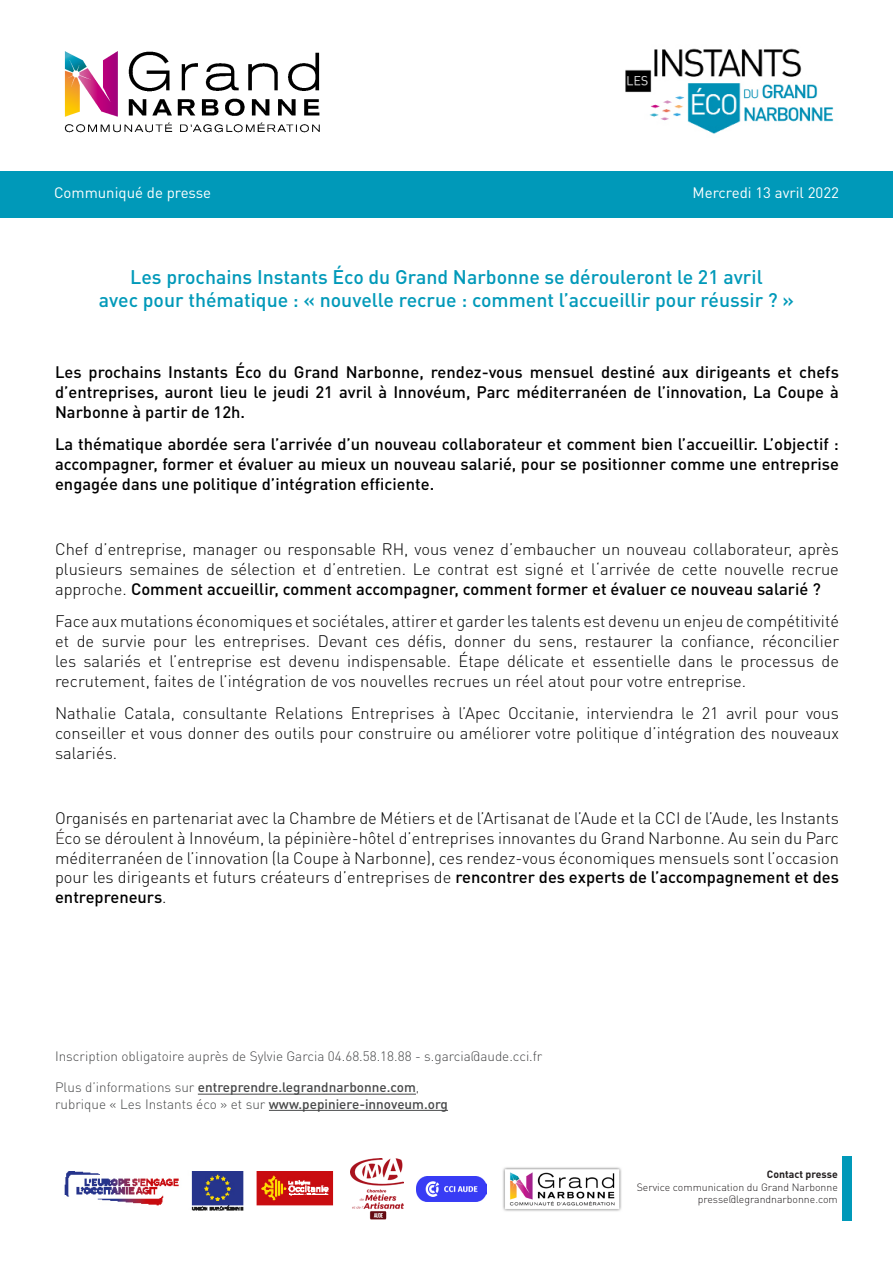
<style>
.page{position:relative;width:893px;height:1263px;background:#fff}
.page>*{position:absolute;margin:0;border:0;box-sizing:border-box;transform-origin:0 0}
.t1{font:500 19.5px "DIN Pro";color:#0099b9}
.t2{font:300 16.5px/19.8px "DIN Pro";color:#000;text-align:justify}
.t3{font:500 16.5px/19.8px "DIN Pro";color:#000;text-align:justify}
.t4{font:15px "DIN Pro";color:#fff}
.t5{font:300 13.5px "DIN Pro";color:#464748}
.t6{font:500 13.5px "DIN Pro";color:#464748}
.t7{font:300 10.5px "DIN Pro";color:#231f20}
.t8{font:700 10.5px "DIN Pro";color:#231f20}
.s1{font-weight:500}
.s2{color:#231f20}
.s3{font-weight:300}
</style>
<div class="page">
<div style="left:0;top:171px;width:893px;height:47px;background:#0099b9"></div>
<img style="left:64px;top:51px;width:256px;height:82px">
<hr style="left:198px;top:1094px;width:218px;height:1px;background:#464748">
<hr style="left:269px;top:1110px;width:179px;height:1px;background:#464748">
<img style="left:625px;top:48px;width:209px;height:86px">
<img style="left:503px;top:1167px;width:119px;height:44px">
<img style="left:417px;top:1177px;width:70px;height:24px">
<img style="left:350px;top:1158px;width:54px;height:61px">
<div style="left:842px;top:1156px;width:10px;height:65px;background:#0099b9"></div>
<img style="left:64px;top:1171px;width:270px;height:40px">
<p class="t4" style="left:54px;top:182px;width:159px">Communiqué de presse</p>
<p class="t4" style="left:693px;top:182px;width:148px">Mercredi 13 avril 2022</p>
<p class="t1" style="left:130px;top:263px;width:634px">Les prochains Instants Éco du Grand Narbonne se dérouleront le 21 avril</p>
<p class="t1" style="left:99px;top:287px;width:697px">avec pour thématique : « nouvelle recrue : comment l’accueillir pour réussir ? »</p>
<p class="t3" style="left:55px;top:362px;width:785px">Les prochains Instants Éco du Grand Narbonne, rendez-vous mensuel destiné aux dirigeants et chefs d’entreprises, auront lieu le jeudi 21 avril à Innovéum, Parc méditerranéen de l’innovation, La Coupe à Narbonne à partir de 12h.</p>
<p class="t3" style="left:55px;top:434px;width:785px">La thématique abordée sera l’arrivée d’un nouveau collaborateur et comment bien l’accueillir. L’objectif : accompagner, former et évaluer au mieux un nouveau salarié, pour se positionner comme une entreprise engagée dans une politique d’intégration efficiente.</p>
<p class="t2" style="left:55px;top:539px;width:785px">Chef d’entreprise, manager ou responsable RH, vous venez d’embaucher un nouveau collaborateur, après plusieurs semaines de sélection et d’entretien. Le contrat est signé et l‘arrivée de cette nouvelle recrue approche. <span class="s1">Comment accueillir, comment accompagner, comment former et évaluer ce nouveau salarié ?</span></p>
<p class="t2" style="left:55px;top:611px;width:785px">Face aux mutations économiques et sociétales, attirer et garder les talents est devenu un enjeu de compétitivité et de survie pour les entreprises. Devant ces défis, donner du sens, restaurer la confiance, réconcilier les salariés et l’entreprise est devenu indispensable. Étape délicate et essentielle dans le processus de recrutement, faites de l’intégration de vos nouvelles recrues un réel atout pour votre entreprise.</p>
<p class="t2" style="left:55px;top:703px;width:785px">Nathalie Catala, consultante Relations Entreprises à l’Apec Occitanie, interviendra le 21 avril pour vous conseiller et vous donner des outils pour construire ou améliorer votre politique d’intégration des nouveaux salariés.</p>
<p class="t2" style="left:55px;top:807px;width:785px">Organisés en partenariat avec la Chambre de Métiers et de l’Artisanat de l’Aude et la CCI de l’Aude, les Instants <span class="s2">É</span>co se déroulent à Innovéum, la pépinière-hôtel d’entreprises innovantes du Grand Narbonne. Au sein du Parc méditerranéen de l’innovation (la Coupe à Narbonne), ces rendez-vous économiques mensuels sont l’occasion pour les dirigeants et futurs créateurs d’entreprises de <span class="s1">rencontrer des experts de l’accompagnement et des entrepreneurs</span>.</p>
<p class="t5" style="left:55px;top:1047px;width:489px">Inscription obligatoire auprès de Sylvie Garcia 04.68.58.18.88 - s.garcia@aude.cci.fr</p>
<p class="t6" style="left:55px;top:1078px;width:366px"><span class="s3">Plus d’informations sur</span> entreprendre.legrandnarbonne.com<span class="s3">,</span></p>
<p class="t5" style="left:55px;top:1094px;width:394px">rubrique « Les Instants éco » et sur <span class="s1">www.pepiniere-innoveum.org</span></p>
<p class="t8" style="left:767px;top:1167px;width:72px">Contact presse</p>
<p class="t7" style="left:637px;top:1179px;width:203px">Service communication du Grand Narbonne</p>
<p class="t7" style="left:698px;top:1192px;width:141px">presse@legrandnarbonne.com</p>
</div>
